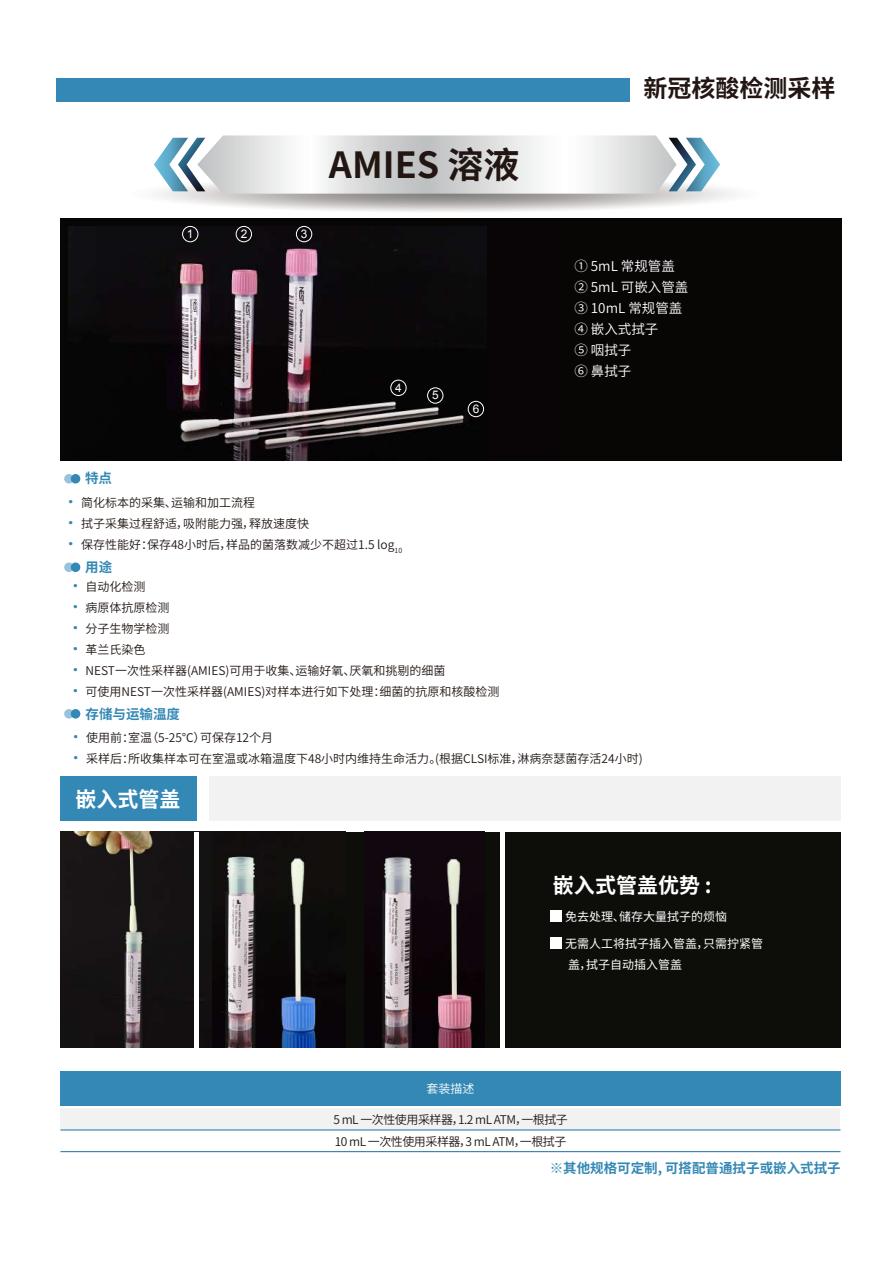
<style>
.page{position:relative;width:893px;height:1263px;background:#fff}
.page>*{position:absolute;margin:0;border:0;box-sizing:border-box;transform-origin:0 0}
.t1{font:700 36px "Source Han Sans CN";color:#221612}
.t2{font:700 24px "Source Han Sans CN";color:#221612}
.t3{font:700 21px "Source Han Sans CN";color:#fff}
.t4{font:13.5px/21px "Source Han Sans CN";color:#fff}
.t5{font:700 13.5px "Source Han Sans CN";color:#3488b5}
.t6{font:12px "Source Han Sans CN";color:#211814}
.t7{font:12px/22.5px "Source Han Sans CN";letter-spacing:-.04em;color:#211814}
.t8{font:12px/21px "Source Han Sans CN";color:#fff}
.t9{font:12px "Source Han Sans CN";color:#fff}
.t10{font:11.85px "Arial";color:#fff}
.s1{font-family:"Sim Sun";font-size:13.5px;color:#3488b5}
.s2{font-size:13.5px;color:#28afac}
</style>
<div class="page">
<div style="left:61px;top:832px;width:779px;height:215px;background:#0d0d09"></div>
<img style="left:61px;top:832px;width:144px;height:215px">
<img style="left:224px;top:855px;width:122px;height:192px">
<hr style="left:195px;top:832px;width:4px;height:215px;background:#fff">
<hr style="left:500px;top:832px;width:4px;height:215px;background:#fff">
<img style="left:365px;top:854px;width:120px;height:193px">
<div style="left:60px;top:776px;width:137px;height:44px;background:#3488b5"></div>
<div style="left:210px;top:776px;width:630px;height:44px;background:#f2f2f3"></div>
<svg style="left:126px;top:174px;width:637px;height:39px"></svg>
<svg style="left:154px;top:135px;width:566px;height:59px"></svg>
<div style="left:60px;top:218px;width:782px;height:243px;background:#080505"></div>
<img style="left:69px;top:226px;width:417px;height:234px">
<div style="left:182px;top:226px;width:16px;height:16px;border:1px solid #fff;border-radius:50%"></div>
<div style="left:236px;top:226px;width:16px;height:16px;border:1px solid #fff;border-radius:50%"></div>
<div style="left:296px;top:226px;width:16px;height:16px;border:1px solid #fff;border-radius:50%"></div>
<div style="left:390px;top:380px;width:17px;height:16px;border:1px solid #fff;border-radius:50%"></div>
<div style="left:427px;top:387px;width:16px;height:17px;border:1px solid #fff;border-radius:50%"></div>
<div style="left:468px;top:401px;width:16px;height:16px;border:1px solid #fff;border-radius:50%"></div>
<div style="left:60px;top:1071px;width:780px;height:34px;background:#3488b5"></div>
<div style="left:60px;top:1109px;width:780px;height:21px;background:#f2f2f3"></div>
<hr style="left:60px;top:1151px;width:780px;height:1px;background:#3281ab">
<hr style="left:60px;top:1129px;width:780px;height:1px;background:#3281ab">
<svg style="left:64px;top:474px;width:10px;height:9px"></svg>
<div style="left:71px;top:474px;width:9px;height:9px;background:#3488b5;border-radius:50%"></div>
<svg style="left:64px;top:562px;width:10px;height:10px"></svg>
<div style="left:71px;top:562px;width:9px;height:10px;background:#3488b5;border-radius:50%"></div>
<svg style="left:64px;top:709px;width:10px;height:9px"></svg>
<div style="left:71px;top:709px;width:9px;height:9px;background:#3488b5;border-radius:50%"></div>
<div style="left:550px;top:910px;width:12px;height:12px;background:#fff"></div>
<div style="left:550px;top:937px;width:12px;height:12px;background:#fff"></div>
<div style="left:56px;top:78px;width:573px;height:23px;background:#3488b5"></div>
<p class="t5" style="left:85px;top:471px;width:28px">特点</p>
<p class="t10" style="left:187px;top:226px;width:8px">1</p>
<p class="t10" style="left:241px;top:226px;width:8px">2</p>
<p class="t10" style="left:301px;top:226px;width:8px">3</p>
<h1 class="t1" style="left:329px;top:145px;width:192px">AMIES 溶液</h1>
<p class="t10" style="left:395px;top:380px;width:8px">4</p>
<p class="t10" style="left:432px;top:387px;width:8px">5</p>
<p class="t10" style="left:473px;top:401px;width:8px">6</p>
<p class="t6" style="left:68px;top:495px;width:189px"><span class="s1">•</span> 简化标本的采集、运输和加工流程</p>
<p class="t6" style="left:68px;top:516px;width:243px"><span class="s1">•</span> 拭子采集过程舒适，吸附能力强，释放速度快</p>
<p class="t6" style="left:68px;top:537px;width:336px"><span class="s1">•</span> 保存性能好：保存48小时后，样品的菌落数减少不超过1.5 log<sub>10</sub></p>
<p class="t6" style="left:72px;top:580px;width:75px"><span class="s1">•</span> 自动化检测</p>
<p class="t6" style="left:72px;top:601px;width:99px"><span class="s1">•</span> 病原体抗原检测</p>
<p class="t6" style="left:72px;top:622px;width:99px"><span class="s1">•</span> 分子生物学检测</p>
<p class="t6" style="left:72px;top:643px;width:75px"><span class="s1">•</span> 革兰氏染色</p>
<p class="t6" style="left:72px;top:664px;width:375px"><span class="s1">•</span> NEST一次性采样器(AMIES)可用于收集、运输好氧、厌氧和挑剔的细菌</p>
<p class="t6" style="left:72px;top:685px;width:429px"><span class="s1">•</span> 可使用NEST一次性采样器(AMIES)对样本进行如下处理：细菌的抗原和核酸检测</p>
<p class="t5" style="left:85px;top:559px;width:29px">用途</p>
<p class="t5" style="left:86px;top:706px;width:96px">存储与运输温度</p>
<h2 class="t2" style="left:644px;top:75px;width:194px">新冠核酸检测采样</h2>
<p class="t4" style="left:574px;top:256px;width:116px">① 5mL 常规管盖<br>② 5mL 可嵌入管盖<br>③ 10mL 常规管盖<br>④ 嵌入式拭子<br>⑤ 咽拭子<br>⑥ 鼻拭子</p>
<p class="t6" style="left:73px;top:731px;width:202px"><span class="s1">•</span> 使用前：室温（5-25℃）可保存12个月</p>
<p class="t6" style="left:73px;top:752px;width:572px"><span class="s1">•</span> 采样后：所收集样本可在室温或冰箱温度下48小时内维持生命活力。(根据CLSI标准，淋病奈瑟菌存活24小时)</p>
<h3 class="t3" style="left:76px;top:787px;width:106px">嵌入式管盖</h3>
<h3 class="t3" style="left:553px;top:873px;width:160px">嵌入式管盖优势 :</h3>
<p class="t9" style="left:427px;top:1081px;width:49px">套装描述</p>
<p class="t8" style="left:557px;top:906px;width:171px"><span class="s2">•</span> 免去处理、储存大量拭子的烦恼</p>
<p class="t8" style="left:568px;top:933px;width:196px;text-indent:-11px"><span class="s2">•</span> 无需人工将拭子插入管盖，只需拧紧管盖，拭子自动插入管盖</p>
<p class="t7" style="left:333px;top:1108px;width:236px">5 mL 一次性使用采样器，1.2 mL ATM，一根拭子<br>10 mL 一次性使用采样器，3 mL ATM，一根拭子</p>
<p class="t5" style="left:550px;top:1160px;width:292px">※其他规格可定制, 可搭配普通拭子或嵌入式拭子</p>
</div>
